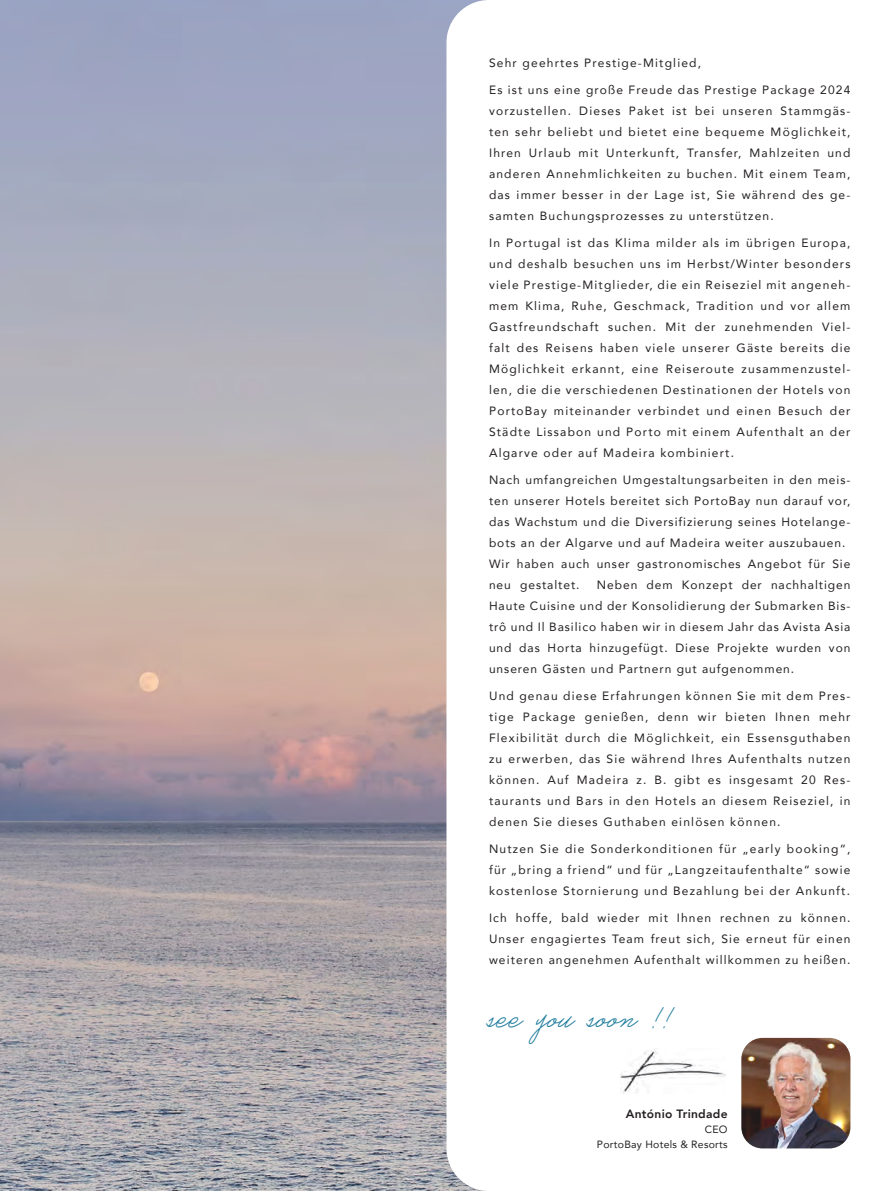
<style>
.page{position:relative;width:893px;height:1191px;background:#fff}
.page>*{position:absolute;margin:0;border:0;box-sizing:border-box;transform-origin:0 0}
.t1{font:33px "Castro Script";color:#2680a0}
.t2{font:12px/21px "Avenir";letter-spacing:.1em;color:#231f20;text-align:justify}
.t3{font:12px/21px "Avenir";letter-spacing:.08em;color:#231f20}
.t4{font:800 12px "Avenir";letter-spacing:.025em;color:#231f20}
.t5{font:10.5px "Avenir";letter-spacing:.025em;color:#231f20}
</style>
<div class="page">
<img style="left:0;top:0;width:446px;height:1191px">
<svg style="left:446px;top:0;width:405px;height:1191px"></svg>
<img style="left:741px;top:1037px;width:109px;height:111px">
<div style="left:621px;top:1043px;width:107px;height:50px;background:#fff"></div>
<img style="left:621px;top:1049px;width:104px;height:44px">
<p class="t2" style="left:489px;top:52px;width:214px">Sehr geehrtes Prestige-Mitglied,</p>
<p class="t2" style="left:489px;top:79px;width:363px">Es ist uns eine große Freude das Prestige Package 2024 vorzustellen. Dieses Paket ist bei unseren Stammgäs&shy;ten sehr beliebt und bietet eine bequeme Möglichkeit, Ihren Urlaub mit Unterkunft, Transfer, Mahlzeiten und anderen Annehmlichkeiten zu buchen. Mit einem Team, das immer besser in der Lage ist, Sie während des ge&shy;samten Buchungsprozesses zu unterstützen.</p>
<p class="t2" style="left:489px;top:232px;width:363px">In Portugal ist das Klima milder als im übrigen Europa, und deshalb besuchen uns im Herbst/Winter besonders viele Prestige-Mitglieder, die ein Reiseziel mit angeneh&shy;mem Klima, Ruhe, Geschmack, Tradition und vor allem Gastfreundschaft suchen. Mit der zunehmenden Viel&shy;falt des Reisens haben viele unserer Gäste bereits die Möglichkeit erkannt, eine Reiseroute zusammenzustel&shy;len, die die verschiedenen Destinationen der Hotels von PortoBay miteinander verbindet und einen Besuch der Städte Lissabon und Porto mit einem Aufenthalt an der Algarve oder auf Madeira kombiniert.</p>
<p class="t2" style="left:489px;top:469px;width:363px">Nach umfangreichen Umgestaltungsarbeiten in den meis&shy;ten unserer Hotels bereitet sich PortoBay nun darauf vor, das Wachstum und die Diversifizierung seines Hotelange&shy;bots an der Algarve und auf Madeira weiter auszubauen.</p>
<p class="t3" style="left:489px;top:553px;width:363px">Wir haben auch unser gastronomisches Angebot für Sie neu gestaltet.</p>
<p class="t2" style="left:489px;top:574px;width:363px;text-indent:108px">Neben dem Konzept der nachhaltigen Haute Cuisine und der Konsolidierung der Submarken Bis&shy;trô und Il Basilico haben wir in diesem Jahr das Avista Asia und das Horta hinzugefügt. Diese Projekte wurden von unseren Gästen und Partnern gut aufgenommen.</p>
<p class="t2" style="left:489px;top:685px;width:363px">Und genau diese Erfahrungen können Sie mit dem Pres&shy;tige Package genießen, denn wir bieten Ihnen mehr Flexibilität durch die Möglichkeit, ein Essensguthaben zu erwerben, das Sie während Ihres Aufenthalts nutzen können. Auf Madeira z. B. gibt es insgesamt 20 Res&shy;taurants und Bars in den Hotels an diesem Reiseziel, in denen Sie dieses Guthaben einlösen können.</p>
<p class="t2" style="left:489px;top:838px;width:363px">Nutzen Sie die Sonderkonditionen für „early booking“, für „bring a friend“ und für „Langzeitaufenthalte“ sowie kostenlose Stornierung und Bezahlung bei der Ankunft.</p>
<p class="t2" style="left:489px;top:907px;width:363px">Ich hoffe, bald wieder mit Ihnen rechnen zu können.<br>Unser engagiertes Team freut sich, Sie erneut für einen weiteren angenehmen Aufenthalt willkommen zu heißen.</p>
<p class="t1" style="left:489px;top:996px;width:186px">see you soon !!</p>
<p class="t4" style="left:626px;top:1105px;width:103px">António Trindade</p>
<p class="t5" style="left:705px;top:1121px;width:24px">CEO</p>
<p class="t5" style="left:597px;top:1136px;width:132px">PortoBay Hotels &amp; Resorts</p>
</div>
